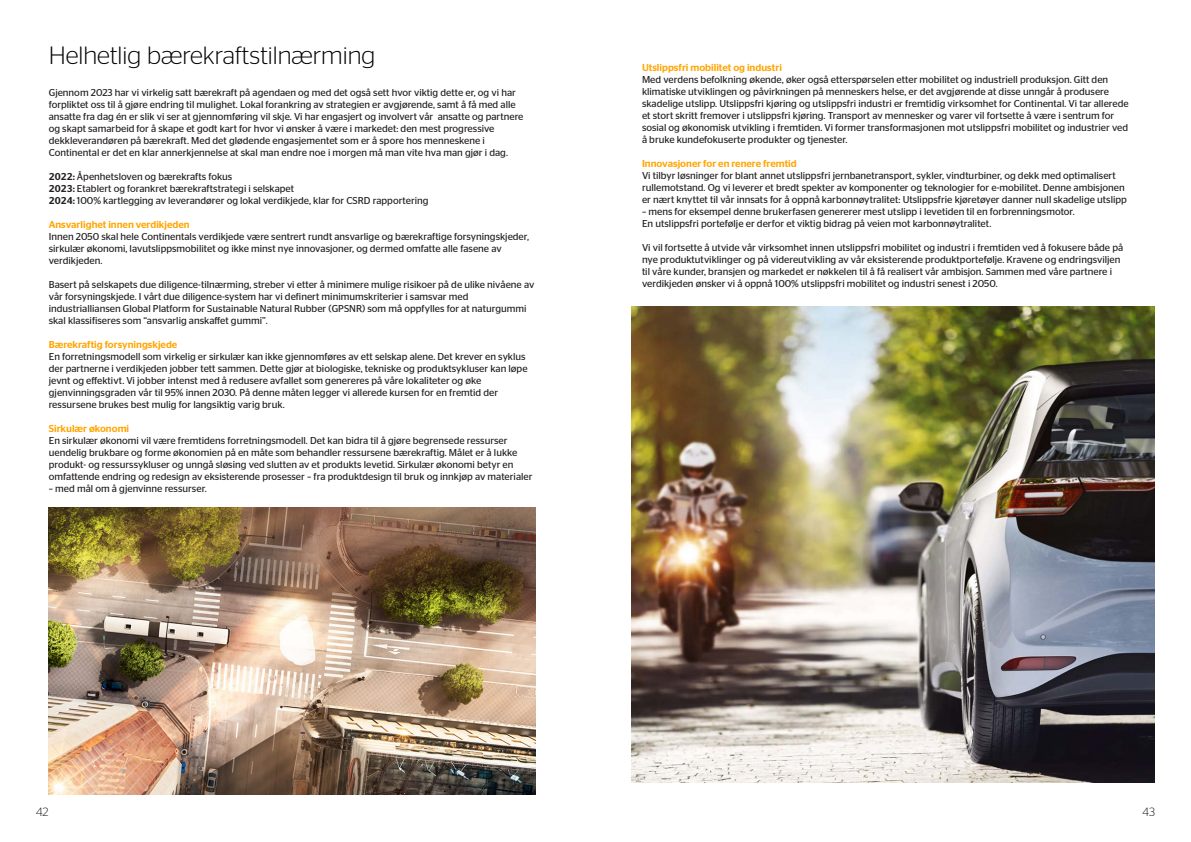
<style>
.page{position:relative;width:1191px;height:842px;background:#fff}
.page>*{position:absolute;margin:0;border:0;box-sizing:border-box;transform-origin:0 0}
.t1{font:300 25px "Continental Stag Sans";color:#000}
.t2{font:300 12px "Continental Stag Sans";color:#231f20}
.t3{font:10px/12px "Continental Stag Sans";color:#231f20}
.t4{font:500 10px "Continental Stag Sans";color:#ffa500}
.s1{font-weight:500}
</style>
<div class="page">
<img style="left:49px;top:507px;width:487px;height:288px">
<img style="left:631px;top:306px;width:524px;height:477px">
<p class="t1" style="left:49px;top:42px;width:328px">Helhetlig bærekraftstilnærming</p>
<p class="t3" style="left:49px;top:86px;width:476px">Gjennom 2023 har vi virkelig satt bærekraft på agendaen og med det også sett hvor viktig dette er, og vi har forpliktet oss til å gjøre endring til mulighet. Lokal forankring av strategien er avgjørende, samt å få med alle ansatte fra dag én er slik vi ser at gjennomføring vil skje. Vi har engasjert og involvert vår ansatte og partnere og skapt samarbeid for å skape et godt kart for hvor vi ønsker å være i markedet: den mest progressive</p>
<p class="t3" style="left:49px;top:134px;width:437px">dekkleverandøren på bærekraft. Med det glødende engasjementet som er å spore hos menneskene i</p>
<p class="t3" style="left:49px;top:146px;width:461px">Continental er det en klar annerkjennelse at skal man endre noe i morgen må man vite hva man gjør i dag.</p>
<p class="t3" style="left:49px;top:170px;width:185px"><span class="s1">2022:</span> Åpenhetsloven og bærekrafts fokus</p>
<p class="t3" style="left:49px;top:182px;width:247px"><span class="s1">2023:</span> Etablert og forankret bærekraftstrategi i selskapet</p>
<p class="t3" style="left:49px;top:194px;width:381px"><span class="s1">2024:</span> 100% kartlegging av leverandører og lokal verdikjede, klar for CSRD rapportering</p>
<p class="t4" style="left:49px;top:219px;width:142px">Ansvarlighet innen verdikjeden</p>
<p class="t3" style="left:49px;top:230px;width:482px">Innen 2050 skal hele Continentals verdikjede være sentrert rundt ansvarlige og bærekraftige forsyningskjeder, sirkulær økonomi, lavutslippsmobilitet og ikke minst nye innovasjoner, og dermed omfatte alle fasene av</p>
<p class="t3" style="left:49px;top:254px;width:55px">verdikjeden.</p>
<p class="t3" style="left:49px;top:278px;width:487px">Basert på selskapets due diligence-tilnærming, streber vi etter å minimere mulige risikoer på de ulike nivåene av vår forsyningskjede. I vårt due diligence-system har vi definert minimumskriterier i samsvar med</p>
<p class="t3" style="left:49px;top:302px;width:479px">industrialliansen Global Platform for Sustainable Natural Rubber (GPSNR) som må oppfylles for at naturgummi skal klassifiseres som “ansvarlig anskaffet gummi”.</p>
<p class="t4" style="left:49px;top:339px;width:130px">Bærekraftig forsyningskjede</p>
<p class="t3" style="left:49px;top:350px;width:480px">En forretningsmodell som virkelig er sirkulær kan ikke gjennomføres av ett selskap alene. Det krever en syklus der partnerne i verdikjeden jobber tett sammen. Dette gjør at biologiske, tekniske og produktsykluser kan løpe jevnt og effektivt. Vi jobber intenst med å redusere avfallet som genereres på våre lokaliteter og øke</p>
<p class="t3" style="left:49px;top:386px;width:451px">gjenvinningsgraden vår til 95% innen 2030. På denne måten legger vi allerede kursen for en fremtid der</p>
<p class="t3" style="left:49px;top:398px;width:237px">ressursene brukes best mulig for langsiktig varig bruk.</p>
<p class="t4" style="left:49px;top:423px;width:82px">Sirkulær økonomi</p>
<p class="t3" style="left:49px;top:434px;width:485px">En sirkulær økonomi vil være fremtidens forretningsmodell. Det kan bidra til å gjøre begrensede ressurser uendelig brukbare og forme økonomien på en måte som behandler ressursene bærekraftig. Målet er å lukke produkt- og ressurssykluser og unngå sløsing ved slutten av et produkts levetid. Sirkulær økonomi betyr en omfattende endring og redesign av eksisterende prosesser – fra produktdesign til bruk og innkjøp av materialer</p>
<p class="t3" style="left:49px;top:482px;width:159px">– med mål om å gjenvinne ressurser.</p>
<p class="t4" style="left:642px;top:62px;width:141px">Utslippsfri mobilitet og industri</p>
<p class="t3" style="left:642px;top:73px;width:488px">Med verdens befolkning økende, øker også etterspørselen etter mobilitet og industriell produksjon. Gitt den klimatiske utviklingen og påvirkningen på menneskers helse, er det avgjørende at disse unngår å produsere skadelige utslipp. Utslippsfri kjøring og utslippsfri industri er fremtidig virksomhet for Continental. Vi tar allerede et stort skritt fremover i utslippsfri kjøring. Transport av mennesker og varer vil fortsette å være i sentrum for sosial og økonomisk utvikling i fremtiden. Vi former transformasjonen mot utslippsfri mobilitet og industrier ved å bruke kundefokuserte produkter og tjenester.</p>
<p class="t4" style="left:642px;top:158px;width:156px">Innovasjoner for en renere fremtid</p>
<p class="t3" style="left:642px;top:169px;width:486px">Vi tilbyr løsninger for blant annet utslippsfri jernbanetransport, sykler, vindturbiner, og dekk med optimalisert rullemotstand. Og vi leverer et bredt spekter av komponenter og teknologier for e-mobilitet. Denne ambisjonen er nært knyttet til vår innsats for å oppnå karbonnøytralitet: Utslippsfrie kjøretøyer danner null skadelige utslipp</p>
<p class="t3" style="left:642px;top:205px;width:434px">– mens for eksempel denne brukerfasen genererer mest utslipp i levetiden til en forbrenningsmotor.</p>
<p class="t3" style="left:642px;top:217px;width:351px">En utslippsfri portefølje er derfor et viktig bidrag på veien mot karbonnøytralitet.</p>
<p class="t3" style="left:642px;top:241px;width:483px">Vi vil fortsette å utvide vår virksomhet innen utslippsfri mobilitet og industri i fremtiden ved å fokusere både på nye produktutviklinger og på videreutvikling av vår eksisterende produktportefølje. Kravene og endringsviljen til våre kunder, bransjen og markedet er nøkkelen til å få realisert vår ambisjon. Sammen med våre partnere i verdikjeden ønsker vi å oppnå 100% utslippsfri mobilitet og industri senest i 2050.</p>
<p class="t2" style="left:36px;top:805px;width:14px">42</p>
<p class="t2" style="left:1142px;top:805px;width:14px">43</p>
</div>
